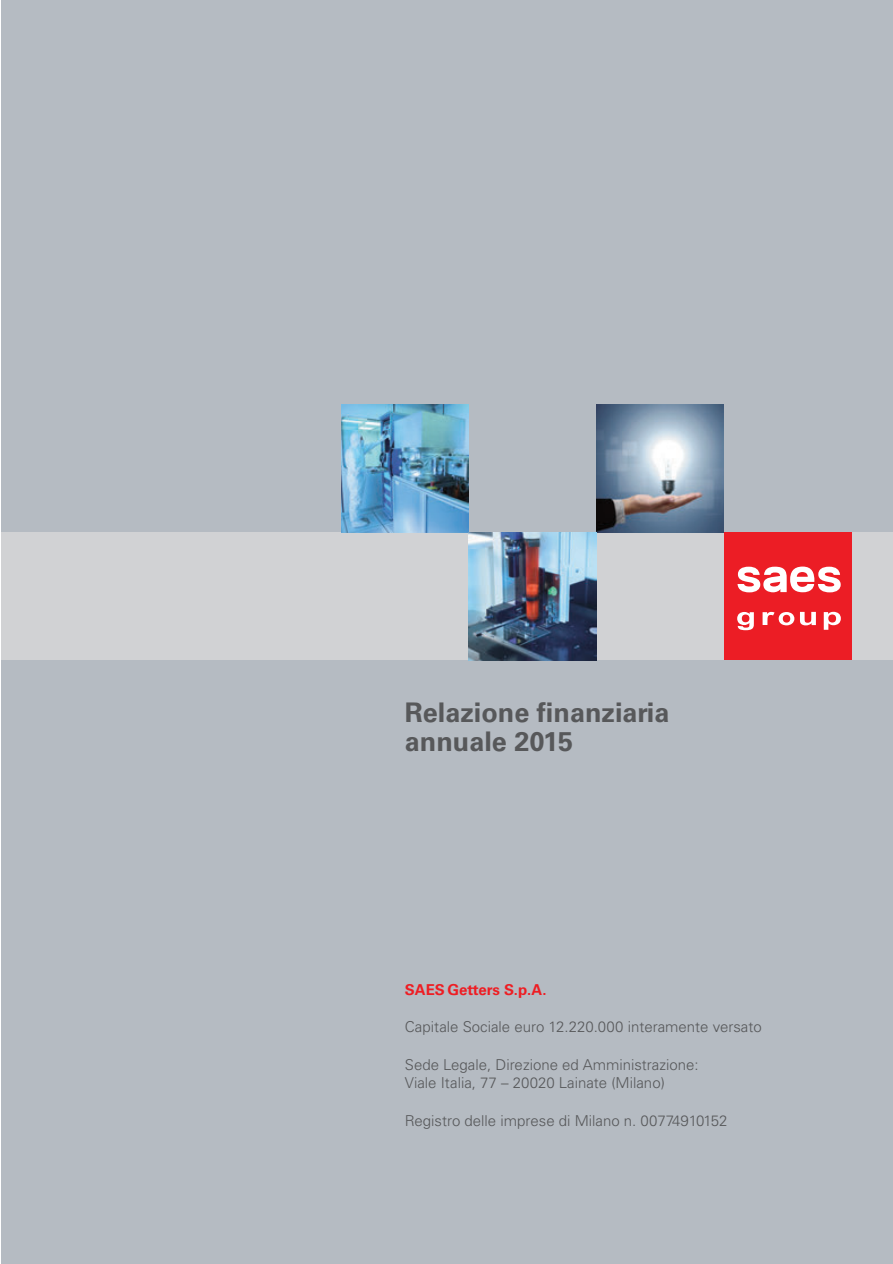
<style>
.page{position:relative;width:893px;height:1264px;background:#fff}
.page>*{position:absolute;margin:0;border:0;box-sizing:border-box;transform-origin:0 0}
.t1{font:700 27px/28.5px "Univers LT Std";color:#57585a}
.t2{font:300 15px/18.8px "Univers LT Std";color:#57585a}
.t3{font:700 15px "Univers LT Std";color:#ee1d23}
</style>
<div class="page">
<div style="left:1px;top:0;width:892px;height:1263px;background:#b5bbc2"></div>
<div style="left:1px;top:532px;width:892px;height:128px;background:#d1d2d4"></div>
<img style="left:341px;top:405px;width:127px;height:127px">
<img style="left:596px;top:405px;width:128px;height:127px">
<img style="left:468px;top:532px;width:128px;height:128px">
<div style="left:724px;top:532px;width:127px;height:128px;background:#ec1d25"></div>
<svg style="left:737px;top:566px;width:103px;height:26px"></svg>
<svg style="left:800px;top:612px;width:15px;height:13px"></svg>
<svg style="left:823px;top:611px;width:17px;height:18px"></svg>
<svg style="left:737px;top:612px;width:16px;height:18px"></svg>
<svg style="left:762px;top:612px;width:32px;height:13px"></svg>
<p class="t1" style="left:405px;top:700px;width:266px">Relazione finanziaria annuale 2015</p>
<p class="t3" style="left:405px;top:983px;width:143px">SAES Getters S.p.A.</p>
<p class="t2" style="left:405px;top:1018px;width:358px">Capitale Sociale euro 12.220.000 interamente versato</p>
<p class="t2" style="left:405px;top:1056px;width:295px">Sede Legale, Direzione ed Amministrazione:<br>Viale Italia, 77 – 20020 Lainate (Milano)</p>
<p class="t2" style="left:405px;top:1112px;width:324px">Registro delle imprese di Milano n. 00774910152</p>
</div>
